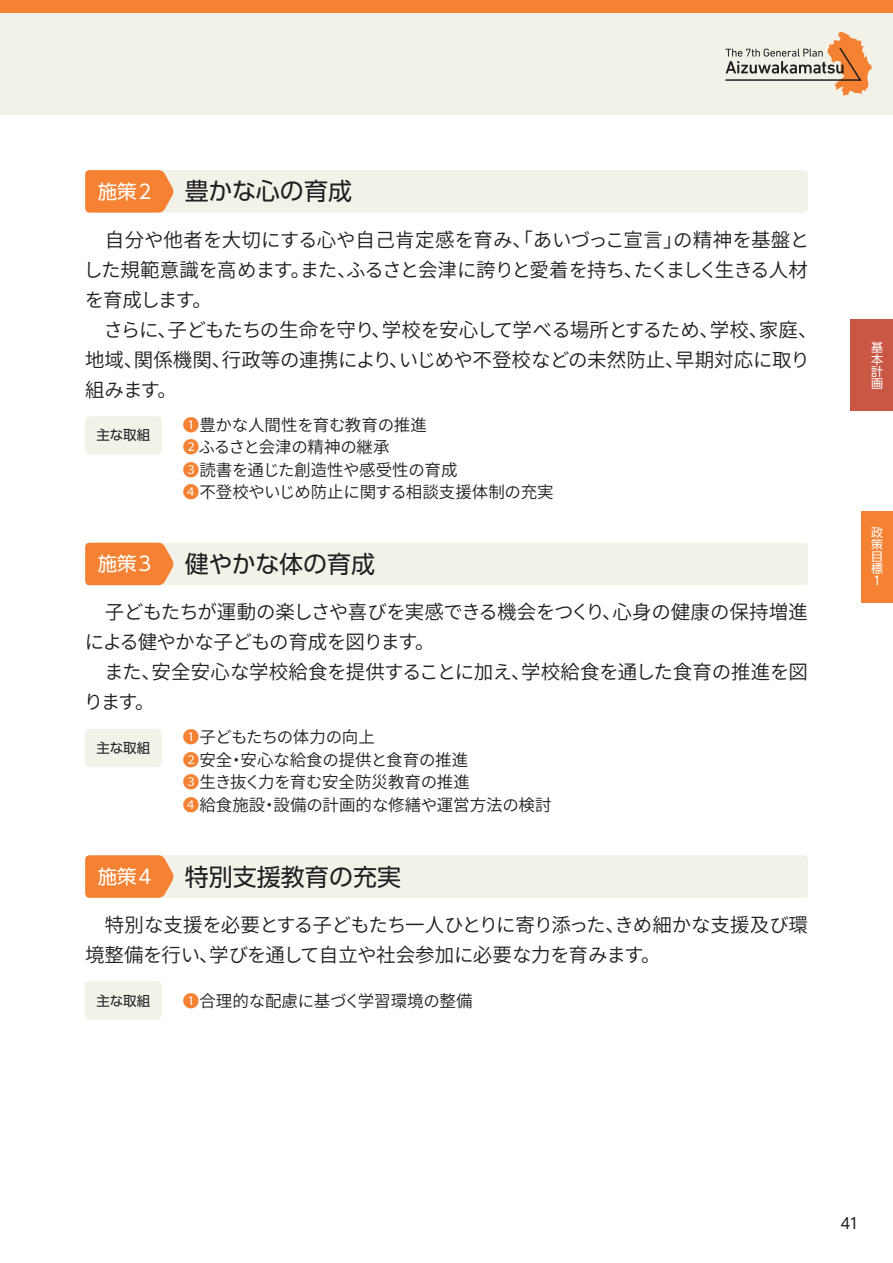
<style>
.page{position:relative;width:893px;height:1263px;background:#fff}
.page>*{position:absolute;margin:0;border:0;box-sizing:border-box;transform-origin:0 0}
.t1{font:24px "UD Shin Go Pro";color:#231f20}
.t2{font:600 19.5px/30px "Noto Sans CJ Kjp";letter-spacing:-.02em;color:#231f20}
.t3{font:19.5px "UD Shin Go Pro";letter-spacing:.05em;color:#fff}
.t4{font:600 16.5px/22.5px "Noto Sans CJ Kjp";letter-spacing:-.01em;color:#231f20}
.t5{font:15px "UD Shin Go Pro";color:#231f20}
.t6{font:13.5px "UD Shin Go Pro";letter-spacing:-.005em;color:#231f20}
.t7{font:12px/12px "UD Shin Go Pro";color:#fff;text-align:justify}
.s1{color:#f48232}
</style>
<div class="page">
<div style="left:0;top:0;width:893px;height:115px;background:#f2f2e9"></div>
<div style="left:0;top:0;width:893px;height:13px;background:#f48232"></div>
<svg style="left:725px;top:32px;width:147px;height:64px"></svg>
<div style="left:861px;top:511px;width:32px;height:92px;background:#f48232"></div>
<div style="left:850px;top:319px;width:43px;height:92px;background:#ca5744"></div>
<div style="left:85px;top:170px;width:723px;height:43px;background:#f2f2e9;border-radius:4px"></div>
<svg style="left:85px;top:170px;width:89px;height:43px"></svg>
<div style="left:85px;top:416px;width:77px;height:38px;background:#f2f2e9;border-radius:4px"></div>
<div style="left:85px;top:855px;width:723px;height:43px;background:#f2f2e9;border-radius:4px"></div>
<svg style="left:85px;top:855px;width:89px;height:43px"></svg>
<div style="left:85px;top:981px;width:77px;height:38px;background:#f2f2e9;border-radius:4px"></div>
<div style="left:85px;top:543px;width:723px;height:42px;background:#f2f2e9;border-radius:4px"></div>
<svg style="left:85px;top:543px;width:89px;height:42px"></svg>
<div style="left:85px;top:729px;width:77px;height:38px;background:#f2f2e9;border-radius:4px"></div>
<p class="t3" style="left:98px;top:176px;width:55px">施策2</p>
<p class="t1" style="left:185px;top:172px;width:169px">豊かな心の育成</p>
<p class="t2" style="left:84px;top:225px;width:735px">　自分や他者を大切にする心や自己肯定感を育み、「あいづっこ宣言」の精神を基盤とした規範意識を高めます。また、ふるさと会津に誇りと愛着を持ち、たくましく生きる人材を育成します。<br>　さらに、子どもたちの生命を守り、学校を安心して学べる場所とするため、学校、家庭、地域、関係機関、行政等の連携により、いじめや不登校などの未然防止、早期対応に取り組みます。</p>
<p class="t6" style="left:96px;top:424px;width:55px">主な取組</p>
<p class="t4" style="left:183px;top:414px;width:372px"><span class="s1">❶</span>豊かな人間性を育む教育の推進<br><span class="s1">❷</span>ふるさと会津の精神の継承<br><span class="s1">❸</span>読書を通じた創造性や感受性の育成<br><span class="s1">❹</span>不登校やいじめ防止に関する相談支援体制の充実</p>
<p class="t3" style="left:98px;top:548px;width:55px">施策3</p>
<p class="t1" style="left:185px;top:544px;width:192px">健やかな体の育成</p>
<p class="t2" style="left:84px;top:598px;width:726px">　子どもたちが運動の楽しさや喜びを実感できる機会をつくり、心身の健康の保持増進による健やかな子どもの育成を図ります。<br>　また、安全安心な学校給食を提供することに加え、学校給食を通した食育の推進を図ります。</p>
<p class="t6" style="left:96px;top:737px;width:55px">主な取組</p>
<p class="t4" style="left:183px;top:726px;width:370px"><span class="s1">❶</span>子どもたちの体力の向上<br><span class="s1">❷</span>安全・安心な給食の提供と食育の推進<br><span class="s1">❸</span>生き抜く力を育む安全防災教育の推進<br><span class="s1">❹</span>給食施設・設備の計画的な修繕や運営方法の検討</p>
<p class="t3" style="left:98px;top:861px;width:55px">施策4</p>
<p class="t1" style="left:185px;top:857px;width:218px">特別支援教育の充実</p>
<p class="t2" style="left:85px;top:910px;width:724px">　特別な支援を必要とする子どもたち一人ひとりに寄り添った、きめ細かな支援及び環境整備を行い、学びを通して自立や社会参加に必要な力を育みます。</p>
<p class="t6" style="left:96px;top:989px;width:55px">主な取組</p>
<p class="t4" style="left:183px;top:990px;width:291px"><span class="s1">❶</span>合理的な配慮に基づく学習環境の整備</p>
<p class="t7" style="left:871px;top:341px;width:13px">基本計画</p>
<p class="t7" style="left:871px;top:526px;width:13px">政策目標1</p>
<p class="t5" style="left:840px;top:1211px;width:20px">41</p>
</div>
